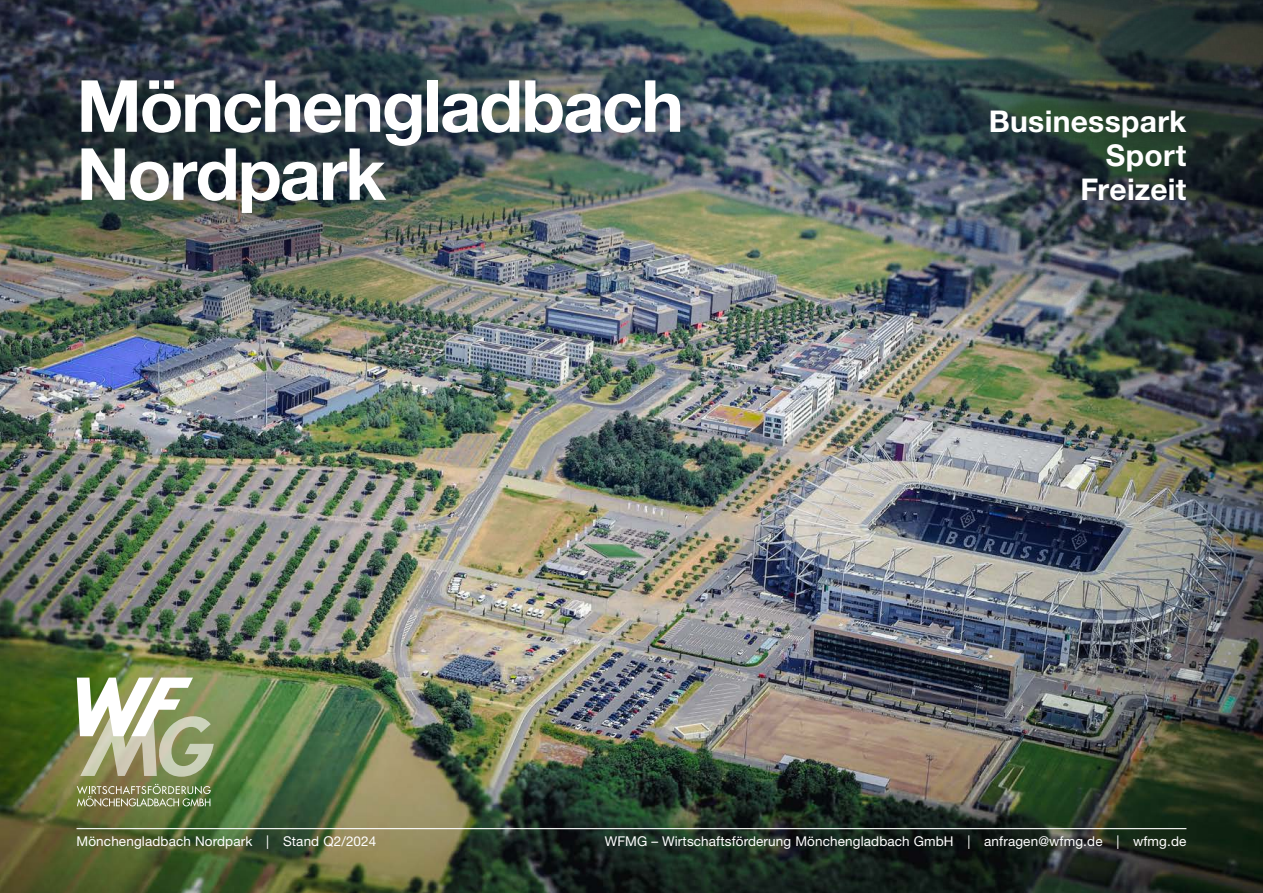
<style>
.page{position:relative;width:1263px;height:893px;background:#fff}
.page>*{position:absolute;margin:0;border:0;box-sizing:border-box;transform-origin:0 0}
.t1{font:700 72px/68.1px "Helvetica Neue LT Std";letter-spacing:-.03em;color:#fff}
.t2{font:700 30px/34px "Helvetica Neue LT Std";letter-spacing:.01em;color:#fff;text-align:right}
.Copy{font:13.5px "Helvetica Neue LT Std";letter-spacing:.01em;color:#fff}
</style>
<div class="page">
<img style="left:0;top:443px;width:1263px;height:450px">
<div style="left:0;top:0;width:921px;height:450px;background:#000;opacity:.75"></div>
<hr style="left:77px;top:828px;width:1109px;height:1px;background:#fff">
<svg style="left:77px;top:678px;width:137px;height:99px"></svg>
<svg style="left:77px;top:784px;width:134px;height:23px;background:#8b9368"></svg>
<div style="left:751px;top:0;width:512px;height:443px;background:#000;opacity:.75"></div>
<h1 class="t1" style="left:77px;top:71px;width:609px">Mönchengladbach<br>Nordpark</h1>
<h3 class="t2" style="left:989px;top:103px;width:199px">Businesspark<br>Sport<br>Freizeit</h3>
<p class="Copy" style="left:77px;top:833px;width:301px">Mönchengladbach Nordpark | Stand Q2/2024</p>
<p class="Copy" style="left:605px;top:833px;width:583px">WFMG – Wirtschaftsförderung Mönchengladbach GmbH | anfragen@wfmg.de | wfmg.de</p>
</div>
